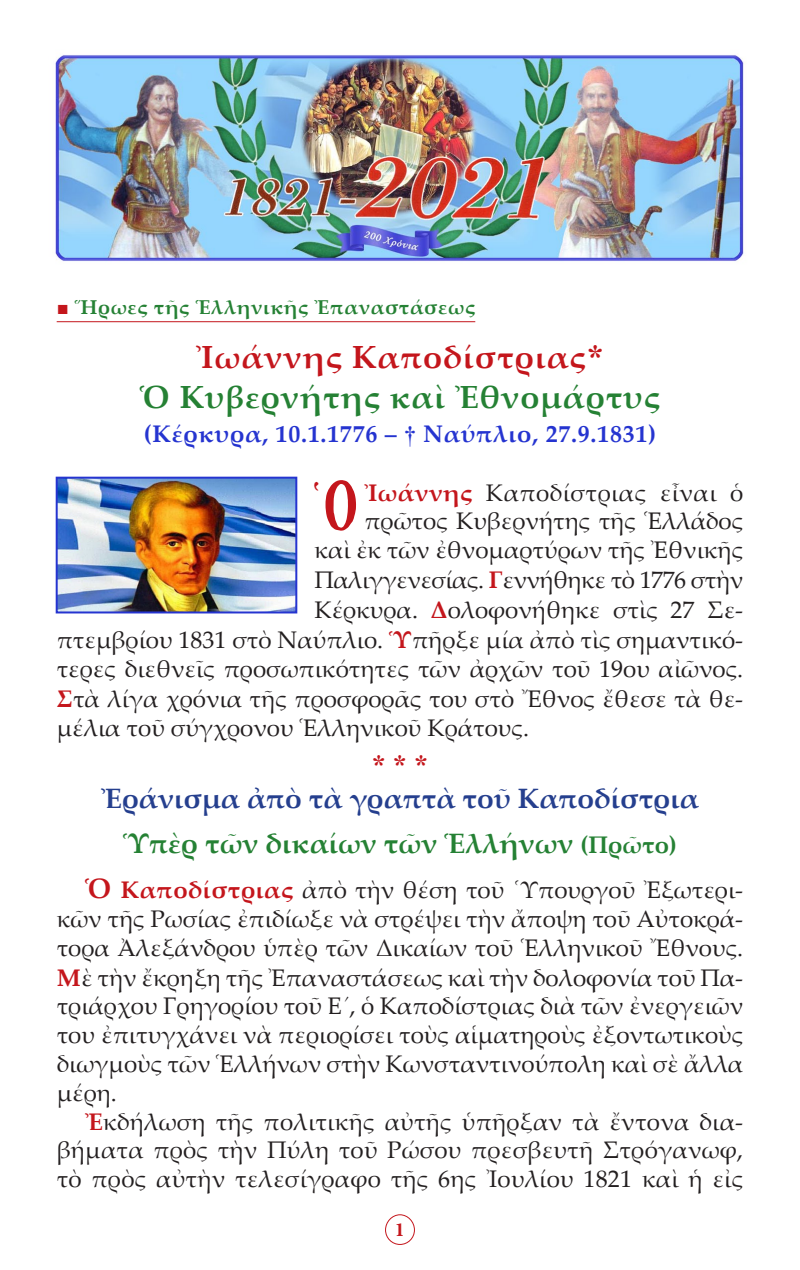
<style>
.page{position:relative;width:800px;height:1270px;background:#fff}
.page>*{position:absolute;margin:0;border:0;box-sizing:border-box;transform-origin:0 0}
.t1{font:43.4px "BYZIMAK";color:#c4161c}
.t2{font:700 32px "Palatino Linotype";letter-spacing:.03em;color:#258134}
.t3{font:700 32px "Palatino Linotype";letter-spacing:.03em;color:#c4161c}
.t4{font:700 28px "Palatino Linotype";color:#253f8e}
.t5{font:700 28px "Palatino Linotype";color:#258134}
.Asteriskoi{font:28px "CTOS New Times Bold Test 1";color:#c4161c}
.t6{font:24px/29px "Palatino Linotype";color:#231f20;text-align:justify}
.t7{font:700 24px "Palatino Linotype";letter-spacing:.03em;color:#2534d0}
.t8{font:24px "Palatino Linotype";letter-spacing:-.02em;color:#231f20}
.t9{font:24px "Palatino Linotype";letter-spacing:.02em;color:#231f20}
.t10{font:700 20px "Palatino Linotype";letter-spacing:.03em;color:#258134}
.t11{font:700 20px "Minion Pro";color:#c4161c}
.s1{font-family:"Times New Roman";font-weight:400;color:#c4161c}
.s2{font-family:"CTOS New Times Bold Test 1";font-weight:400;font-size:34px}
.s3{font-family:"CTOS New Times Bold Test 1";font-weight:400}
.s4{font-size:70.4px}
.s5{font-weight:700;color:#c4161c}
.s6{font-size:24px}
.s7{font-weight:700;font-size:28px;color:#c4161c}
</style>
<div class="page">
<div style="left:385px;top:1214px;width:30px;height:31px;border:1px solid #c4161c;border-radius:50%"></div>
<hr style="left:57px;top:321px;width:418px;height:1px;background:#c4161c">
<img style="left:55px;top:54px;width:689px;height:208px">
<img style="left:59px;top:480px;width:235px;height:130px">
<div style="left:56px;top:477px;width:241px;height:136px;border:2px solid #2534d0"></div>
<p class="t10" style="left:57px;top:293px;width:420px"><span class="s1">■</span> Ἥρωες τῆς Ἑλληνικῆς Ἐπαναστάσεως</p>
<p class="t3" style="left:196px;top:334px;width:409px">Ἰωάννης Καποδίστριας<span class="s2">*</span></p>
<p class="t2" style="left:140px;top:374px;width:522px">Ὁ Κυβερνήτης καὶ Ἐθνομάρτυς</p>
<p class="t7" style="left:144px;top:416px;width:514px">(Κέρκυρα, 10.1.1776 – <span class="s3">†</span> Ναύπλιο, 27.9.1831)</p>
<p class="t1" style="left:310px;top:472px;width:51px">῾<span class="s4">Ο</span></p>
<p class="t9" style="left:364px;top:475px;width:380px"><span class="s5">Ἰωάννης</span> Καποδίστριας εἶναι ὁ</p>
<p class="t6" style="left:364px;top:506px;width:380px">πρῶτος Κυβερνήτης τῆς Ἑλλάδος</p>
<p class="t6" style="left:314px;top:534px;width:430px">καὶ ἐκ τῶν ἐθνομαρτύρων τῆς Ἐθνικῆς</p>
<p class="t8" style="left:314px;top:563px;width:430px">Παλιγγενεσίας. <span class="s5">Γ</span>εννήθηκε τὸ 1776 στὴν</p>
<p class="t6" style="left:314px;top:594px;width:430px">Κέρκυρα. <span class="s5">Δ</span>ολοφονήθηκε στὶς 27 Σε-</p>
<p class="t6" style="left:57px;top:624px;width:688px">πτεμβρίου 1831 στὸ Ναύπλιο. <span class="s5">Ὑ</span>πῆρξε μία ἀπὸ τὶς σημαντικό-</p>
<p class="t6" style="left:57px;top:653px;width:688px">τερες διεθνεῖς προσωπικότητες τῶν ἀρχῶν τοῦ 19ου αἰῶνος.</p>
<p class="t6" style="left:57px;top:683px;width:688px"><span class="s5">Σ</span>τὰ λίγα χρόνια τῆς προσφορᾶς του στὸ Ἔθνος ἔθεσε τὰ θε-</p>
<p class="t6" style="left:57px;top:712px;width:474px">μέλια τοῦ σύγχρονου Ἑλληνικοῦ Κράτους.</p>
<p class="Asteriskoi" style="left:372px;top:749px;width:57px">* * *</p>
<p class="t4" style="left:101px;top:778px;width:599px">Ἐράνισμα ἀπὸ τὰ γραπτὰ τοῦ Καποδίστρια</p>
<p class="t5" style="left:123px;top:824px;width:555px">Ὑπὲρ τῶν δικαίων τῶν Ἑλλήνων <span class="s6">(Πρῶτο)</span></p>
<p class="t6" style="left:57px;top:874px;width:688px;text-indent:28px"><span class="s7">Ὁ</span> <span class="s5">Καποδίστριας</span> ἀπὸ τὴν θέση τοῦ ῾Υπουργοῦ Ἐξωτερι&shy;κῶν τῆς Ρωσίας ἐπιδίωξε νὰ στρέψει τὴν ἄποψη τοῦ Αὐτοκρά&shy;τορα Ἀλεξάνδρου ὑπὲρ τῶν Δικαίων τοῦ Ἑλληνικοῦ Ἔθνους.<br><span class="s5">Μ</span>ὲ τὴν ἔκρηξη τῆς Ἐπαναστάσεως καὶ τὴν δολοφονία τοῦ Πα&shy;τριάρχου Γρηγορίου τοῦ Ε´, ὁ Καποδίστριας διὰ τῶν ἐνεργειῶν του ἐπιτυγχάνει νὰ περιορίσει τοὺς αἱματηροὺς ἐξοντωτικοὺς διωγμοὺς τῶν Ἑλλήνων στὴν Κωνσταντινούπολη καὶ σὲ ἄλλα μέρη.</p>
<p class="t6" style="left:57px;top:1106px;width:688px;text-indent:28px"><span class="s5">Ἐ</span>κδήλωση τῆς πολιτικῆς αὐτῆς ὑπῆρξαν τὰ ἔντονα δια&shy;βήματα πρὸς τὴν Πύλη τοῦ Ρώσου πρεσβευτῆ Στρόγανωφ, τὸ πρὸς αὐτὴν τελεσίγραφο τῆς 6ης Ἰουλίου 1821 καὶ ἡ εἰς</p>
<p class="t11" style="left:395px;top:1216px;width:11px">1</p>
</div>
